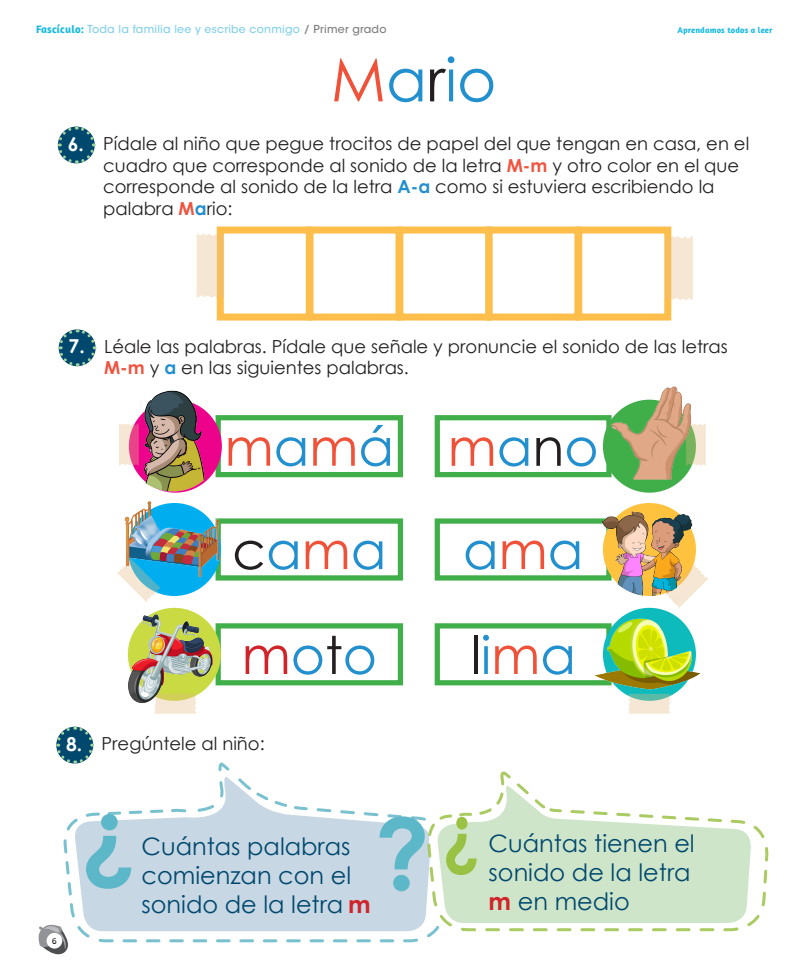
<style>
.page{position:relative;width:808px;height:978px;background:#fff}
.page>*{position:absolute;margin:0;border:0;box-sizing:border-box;transform-origin:0 0}
.t1{font:60px "Century Gothic";color:#228fcf}
.t2{font:52.2px "Century Gothic";color:#228fcf}
.t3{font:52.2px "Century Gothic";color:#f05239}
.t4{font:24px/28.8px "Century Gothic";color:#00486e}
.t5{font:700 19.2px "Century Gothic";color:#fff}
.t6{font:18px/21.6px "Century Gothic";color:#231f20}
.t7{font:500 11px "ITC Avant Garde Std";letter-spacing:.02em;color:#87d1eb}
.t8{font:700 8.5px "Amaranth";letter-spacing:.02em;color:#1abae1}
.t9{font:8px "Open Dyslexic Alta";color:#231f20}
.s1{font-family:"Amaranth";font-weight:700;color:#1abae1}
.s2{color:#808285}
.s3{color:#f05239}
.s4{color:#231f20}
.s5{font-weight:700;color:#f05440}
.s6{font-weight:700;color:#228fcf}
.s7{color:#228fcf}
.s8{font-size:52.3px;color:#231f20}
.s9{font-size:52.3px;color:#d1232a}
.s10{font-weight:700;color:#d1232a}
</style>
<div class="page">
<div style="left:216px;top:415px;width:187px;height:62px;background:#fff;border:5px solid #40ae49"></div>
<div style="left:435px;top:415px;width:176px;height:62px;background:#fff;border:5px solid #40ae49"></div>
<div style="left:216px;top:623px;width:187px;height:62px;background:#fff;border:5px solid #40ae49"></div>
<div style="left:435px;top:623px;width:176px;height:62px;background:#fff;border:5px solid #40ae49"></div>
<div style="left:216px;top:518px;width:187px;height:63px;background:#fff;border:5px solid #40ae49"></div>
<div style="left:435px;top:518px;width:176px;height:63px;background:#fff;border:5px solid #40ae49"></div>
<svg style="left:57px;top:126px;width:39px;height:38px"></svg>
<div style="left:575px;top:227px;width:96px;height:94px;border:7px solid #fdbe4c"></div>
<div style="left:396px;top:227px;width:96px;height:94px;border:7px solid #fdbe4c"></div>
<div style="left:485px;top:227px;width:96px;height:94px;border:7px solid #fdbe4c"></div>
<div style="left:306px;top:227px;width:96px;height:94px;border:7px solid #fdbe4c"></div>
<div style="left:217px;top:227px;width:96px;height:94px;border:7px solid #fdbe4c"></div>
<svg style="left:665px;top:236px;width:28px;height:65px;background:#f5deb9"></svg>
<svg style="left:197px;top:233px;width:27px;height:65px;background:#f5dcb5"></svg>
<svg style="left:628px;top:697px;width:43px;height:17px"></svg>
<svg style="left:58px;top:329px;width:39px;height:38px"></svg>
<img style="left:570px;top:386px;width:138px;height:222px">
<img style="left:117px;top:390px;width:116px;height:324px">
<img style="left:589px;top:608px;width:111px;height:89px">
<svg style="left:56px;top:726px;width:38px;height:37px"></svg>
<svg style="left:38px;top:777px;width:731px;height:178px"></svg>
<p class="t7" style="left:36px;top:23px;width:352px"><span class="s1">Fascículo:</span> Toda la familia lee y escribe conmigo <span class="s2">/ Primer grado</span></p>
<p class="t1" style="left:331px;top:43px;width:167px"><span class="s3">M</span>a<span class="s4">r</span>io</p>
<p class="t8" style="left:677px;top:25px;width:97px">Aprendamos todos a leer</p>
<p class="t5" style="left:68px;top:132px;width:18px">6.</p>
<p class="t6" style="left:103px;top:132px;width:647px">Pídale al niño que pegue trocitos de papel del que tengan en casa, en el cuadro que corresponde al sonido de la letra <span class="s5">M-m</span> y otro color en el que corresponde al sonido de la letra <span class="s6">A-a</span> como si estuviera escribiendo la palabra <span class="s5">M</span><span class="s6">a</span>rio:</p>
<p class="t5" style="left:69px;top:334px;width:18px">7.</p>
<p class="t6" style="left:104px;top:335px;width:625px">Léale las palabras. Pídale que señale y pronuncie el sonido de las letras<br><span class="s5">M-m</span> y <span class="s6">a</span> en las siguientes palabras.</p>
<p class="t3" style="left:225px;top:415px;width:171px">m<span class="s7">a</span>m<span class="s7">á</span></p>
<p class="t2" style="left:232px;top:518px;width:156px"><span class="s8">c</span>a<span class="s3">m</span>a</p>
<p class="t2" style="left:242px;top:623px;width:137px"><span class="s9">m</span>o<span class="s8">t</span>o</p>
<p class="t5" style="left:66px;top:732px;width:18px">8.</p>
<p class="t6" style="left:102px;top:732px;width:165px">Pregúntele al niño:</p>
<p class="t2" style="left:448px;top:415px;width:152px"><span class="s3">m</span>a<span class="s8">n</span>o</p>
<p class="t2" style="left:463px;top:518px;width:122px">a<span class="s3">m</span>a</p>
<p class="t2" style="left:470px;top:623px;width:107px"><span class="s8">l</span>i<span class="s3">m</span>a</p>
<p class="t9" style="left:52px;top:937px;width:7px">6</p>
<p class="t4" style="left:142px;top:832px;width:231px">Cuántas palabras comienzan con el sonido de la letra <span class="s10">m</span></p>
<p class="t4" style="left:489px;top:829px;width:208px">Cuántas tienen el sonido de la letra <span class="s10">m</span> en medio</p>
</div>
